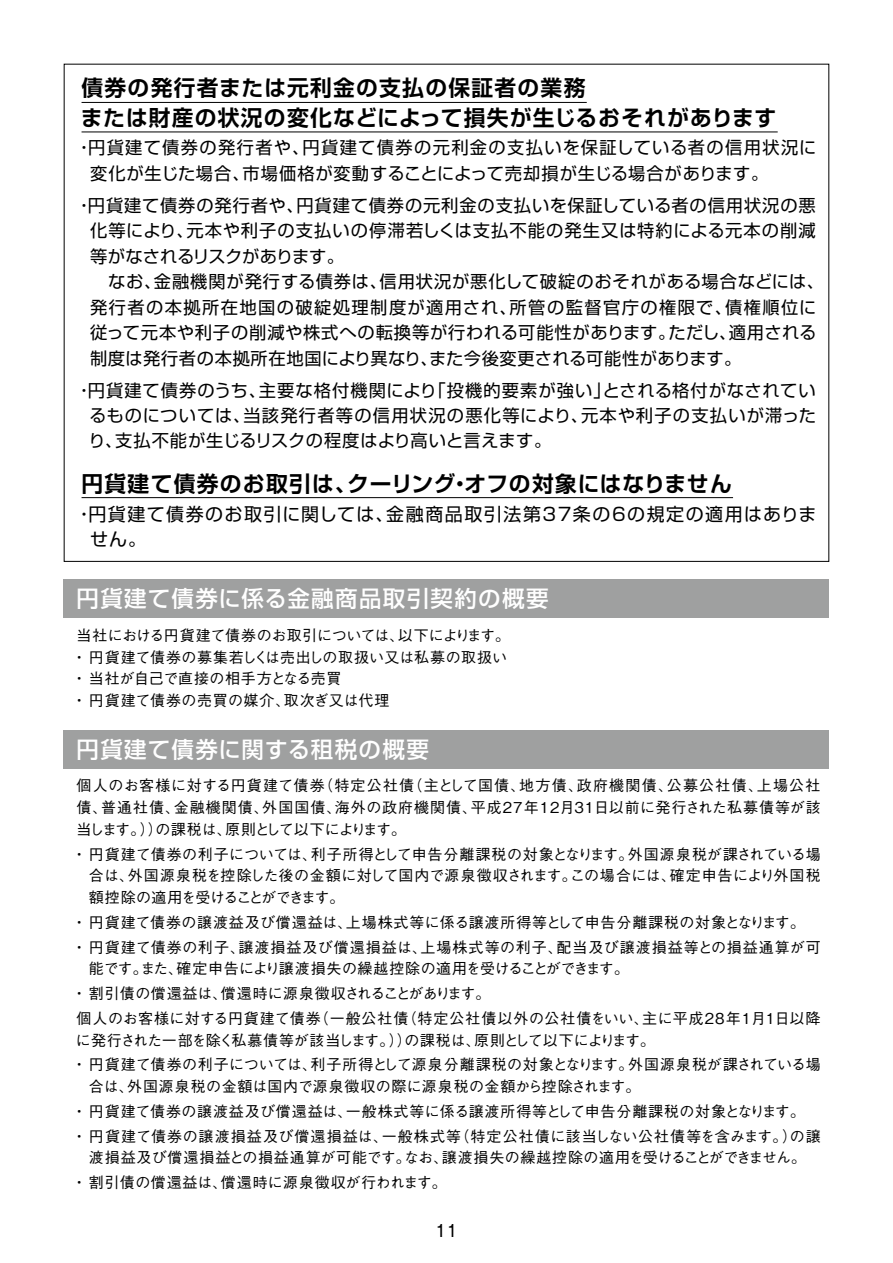
<style>
.page{position:relative;width:893px;height:1263px;background:#fff}
.page>*{position:absolute;margin:0;border:0;box-sizing:border-box;transform-origin:0 0}
.t1{font:500 22.5px "Shin Go Pro";letter-spacing:.06em;color:#fff}
.t2{font:700 21.75px/29.5px "Shin Go Pro De";letter-spacing:.06em;color:#000}
.t3{font:18px/25.5px "Shin Go Pro";letter-spacing:.085em;color:#000}
.t4{font:17.25px/25.5px "Shin Go Pro";letter-spacing:.05em;color:#000}
.t5{font:16.5px "Gothic MB101 Pro";color:#000}
.t6{font:500 15px/21.8px "Gothic BBB Pro";letter-spacing:.03em;color:#000;text-align:justify}
.t7{font:500 15px/21.6px "Gothic BBB Pro";letter-spacing:.01em;color:#000}
.t8{font:500 15px/24.8px "Gothic BBB Pro";letter-spacing:.06em;color:#000}
.t9{font:500 15px/24.8px "Gothic BBB Pro";letter-spacing:-.005em;color:#000}
.t10{font:500 15px "Gothic BBB Pro";letter-spacing:.065em;color:#000}
.t11{font:500 15px "Gothic BBB Pro";letter-spacing:-.02em;color:#000}
</style>
<div class="page">
<div style="left:64px;top:579px;width:765px;height:38px;background:#9fa0a0"></div>
<div style="left:64px;top:731px;width:765px;height:38px;background:#9fa0a0"></div>
<hr style="left:82px;top:102px;width:505px;height:1px;background:#000">
<hr style="left:82px;top:132px;width:696px;height:1px;background:#000">
<hr style="left:82px;top:497px;width:651px;height:1px;background:#000">
<h2 class="t2" style="left:81px;top:71px;width:697px">債券の発行者または元利金の支払の保証者の業務<br>または財産の状況の変化などによって損失が生じるおそれがあります</h2>
<p class="t4" style="left:90px;top:133px;width:728px;text-indent:-15px">・円貨建て債券の発行者や、円貨建て債券の元利金の支払いを保証している者の信用状況に変化が生じた場合、市場価格が変動することによって売却損が生じる場合があります。</p>
<p class="t4" style="left:90px;top:190px;width:736px;text-indent:-15px">・円貨建て債券の発行者や、円貨建て債券の元利金の支払いを保証している者の信用状況の悪化等により、元本や利子の支払いの停滞若しくは支払不能の発生又は特約による元本の削減等がなされるリスクがあります。<br>　なお、金融機関が発行する債券は、信用状況が悪化して破綻のおそれがある場合などには、発行者の本拠所在地国の破綻処理制度が適用され、所管の監督官庁の権限で、債権順位に従って元本や利子の削減や株式への転換等が行われる可能性があります。ただし、適用される制度は発行者の本拠所在地国により異なり、また今後変更される可能性があります。</p>
<p class="t4" style="left:88px;top:375px;width:729px;text-align:justify;text-indent:-13px">・円貨建て債券のうち、主要な格付機関により「投機的要素が強い」とされる格付がなされているものについては、当該発行者等の信用状況の悪化等により、元本や利子の支払いが滞ったり、支払不能が生じるリスクの程度はより高いと言えます。</p>
<h2 class="t2" style="left:82px;top:466px;width:652px">円貨建て債券のお取引は、クーリング・オフの対象にはなりません</h2>
<p class="t3" style="left:90px;top:499px;width:728px;text-indent:-15px">・円貨建て債券のお取引に関しては、金融商品取引法第37条の6の規定の適用はありません。</p>
<h1 class="t1" style="left:77px;top:580px;width:473px">円貨建て債券に係る金融商品取引契約の概要</h1>
<p class="t7" style="left:72px;top:623px;width:440px;text-indent:5px">当社における円貨建て債券のお取引については、以下によります。・ 円貨建て債券の募集若しくは売出しの取扱い又は私募の取扱い・ 当社が自己で直接の相手方となる売買<br>・ 円貨建て債券の売買の媒介、取次ぎ又は代理</p>
<h1 class="t1" style="left:77px;top:731px;width:354px">円貨建て債券に関する租税の概要</h1>
<p class="t6" style="left:77px;top:773px;width:746px">個人のお客様に対する円貨建て債券（特定公社債（主として国債、地方債、政府機関債、公募公社債、上場公社債、普通社債、金融機関債、外国国債、海外の政府機関債、平成27年12月31日以前に発行された私募債等が該当します。））の課税は、原則として以下によります。</p>
<p class="t6" style="left:89px;top:841px;width:733px;text-indent:-17px">・ 円貨建て債券の利子については、利子所得として申告分離課税の対象となります。外国源泉税が課されている場合は、外国源泉税を控除した後の金額に対して国内で源泉徴収されます。この場合には、確定申告により外国税額控除の適用を受けることができます。</p>
<p class="t8" style="left:72px;top:908px;width:750px">・ 円貨建て債券の譲渡益及び償還益は、上場株式等に係る譲渡所得等として申告分離課税の対象となります。・ 円貨建て債券の利子、譲渡損益及び償還損益は、上場株式等の利子、配当及び譲渡損益等との損益通算が可</p>
<p class="t11" style="left:89px;top:957px;width:542px">能です。また、確定申告により譲渡損失の繰越控除の適用を受けることができます。</p>
<p class="t6" style="left:72px;top:981px;width:420px">・ 割引債の償還益は、償還時に源泉徴収されることがあります。</p>
<p class="t10" style="left:77px;top:1006px;width:746px">個人のお客様に対する円貨建て債券（一般公社債（特定公社債以外の公社債をいい、主に平成28年1月1日以降</p>
<p class="t9" style="left:72px;top:1026px;width:750px">に発行された一部を除く私慕債等が該当します。））の課税は、原則として以下によります。<br>・ 円貨建て債券の利子については、利子所得として源泉分離課税の対象となります。外国源泉税が課されている場</p>
<p class="t6" style="left:72px;top:1072px;width:750px;line-height:24.8px;text-align:left;text-indent:17px">合は、外国源泉税の金額は国内で源泉徴収の際に源泉税の金額から控除されます。<br>・ 円貨建て債券の譲渡益及び償還益は、一般株式等に係る譲渡所得等として申告分離課税の対象となります。・ 円貨建て債券の譲渡損益及び償還損益は、一般株式等（特定公社債に該当しない公社債等を含みます。）の譲</p>
<p class="t6" style="left:72px;top:1143px;width:736px;line-height:24.8px;text-indent:17px">渡損益及び償還損益との損益通算が可能です。なお、譲渡損失の繰越控除の適用を受けることができません。・ 割引債の償還益は、償還時に源泉徴収が行われます。</p>
<p class="t5" style="left:435px;top:1217px;width:24px">11</p>
</div>
